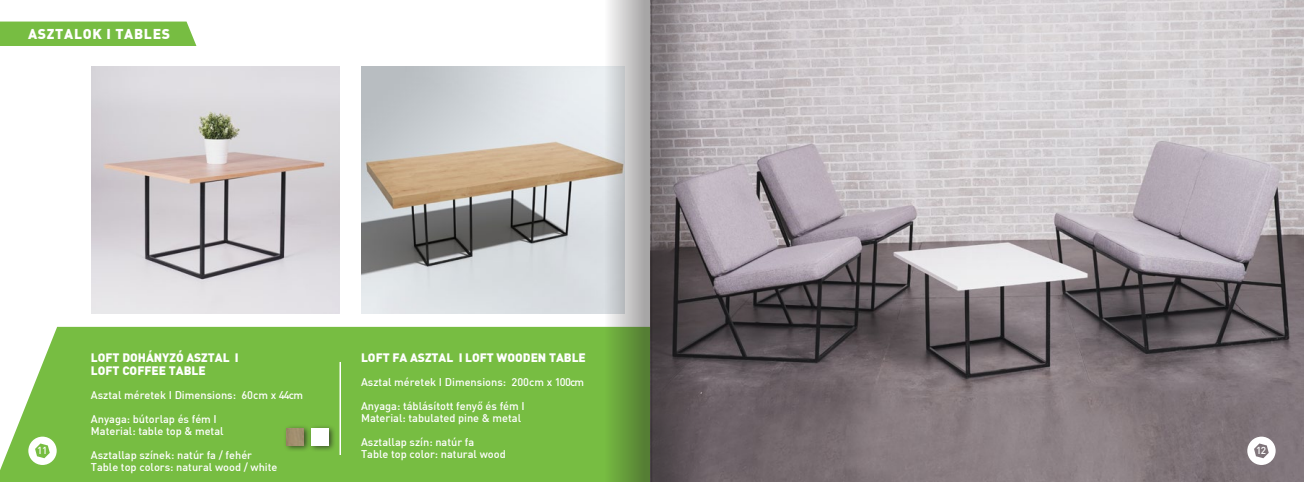
<style>
.page{position:relative;width:1304px;height:482px;background:#fff}
.page>*{position:absolute;margin:0;border:0;box-sizing:border-box;transform-origin:0 0}
.t1{font:14px "Din M Black";letter-spacing:.05em;color:#fff}
.t2{font:12px "Din M Black";color:#fff}
.t3{font:500 11px "DIN";color:#fff}
.t4{font:11px "Din M Medium";color:#fff}
.t5{font:500 10px "DIN";color:#fff}
</style>
<div class="page">
<div style="left:0;top:327px;width:577px;height:155px;background:#77bd42"></div>
<img style="left:361px;top:67px;width:216px;height:247px">
<img style="left:91px;top:67px;width:248px;height:247px">
<img style="left:727px;top:0;width:577px;height:482px">
<svg style="left:1247px;top:437px;width:29px;height:28px"></svg>
<svg style="left:28px;top:437px;width:29px;height:28px"></svg>
<svg style="left:652px;top:0;width:75px;height:482px;background:#7a7277"></svg>
<svg style="left:577px;top:0;width:74px;height:482px;background:#afc3a1"></svg>
<hr style="left:651px;top:0;width:1px;height:482px;background:#231f20">
<hr style="left:340px;top:362px;width:1px;height:93px;background:#fff">
<div style="left:283px;top:425px;width:28px;height:28px;background:#231f20;opacity:.75"></div>
<img style="left:286px;top:428px;width:17px;height:17px">
<div style="left:308px;top:425px;width:28px;height:28px;background:#231f20;opacity:.75"></div>
<div style="left:311px;top:428px;width:17px;height:17px;background:#fff"></div>
<div style="left:0;top:22px;width:196px;height:24px;background:#77bd42"></div>
<p class="t1" style="left:28px;top:24px;width:144px">ASZTALOK I TABLES</p>
<p class="t2" style="left:91px;top:349px;width:149px">LOFT DOHÁNYZÓ ASZTAL I</p>
<p class="t2" style="left:91px;top:362px;width:116px">LOFT COFFEE TABLE</p>
<p class="t3" style="left:91px;top:388px;width:214px">Asztal méretek I Dimensions: 60cm x 44cm</p>
<p class="t3" style="left:91px;top:412px;width:127px">Anyaga: bútorlap és fém I</p>
<p class="t3" style="left:91px;top:424px;width:134px">Material: table top &amp; metal</p>
<p class="t3" style="left:91px;top:448px;width:163px">Asztallap színek: natúr fa / fehér</p>
<p class="t3" style="left:91px;top:460px;width:188px">Table top colors: natural wood / white</p>
<p class="t2" style="left:361px;top:349px;width:226px">LOFT FA ASZTAL I LOFT WOODEN TABLE</p>
<p class="t3" style="left:361px;top:375px;width:225px">Asztal méretek I Dimensions: 200cm x 100cm</p>
<p class="t4" style="left:361px;top:399px;width:165px">Anyaga: táblásított fenyő és fém I</p>
<p class="t4" style="left:361px;top:411px;width:162px">Material: tabulated pine &amp; metal</p>
<p class="t3" style="left:361px;top:435px;width:115px">Asztallap szín: natúr fa</p>
<p class="t3" style="left:361px;top:447px;width:146px">Table top color: natural wood</p>
<p class="t5" style="left:37px;top:444px;width:12px">11</p>
<p class="t5" style="left:1256px;top:444px;width:12px">12</p>
</div>
